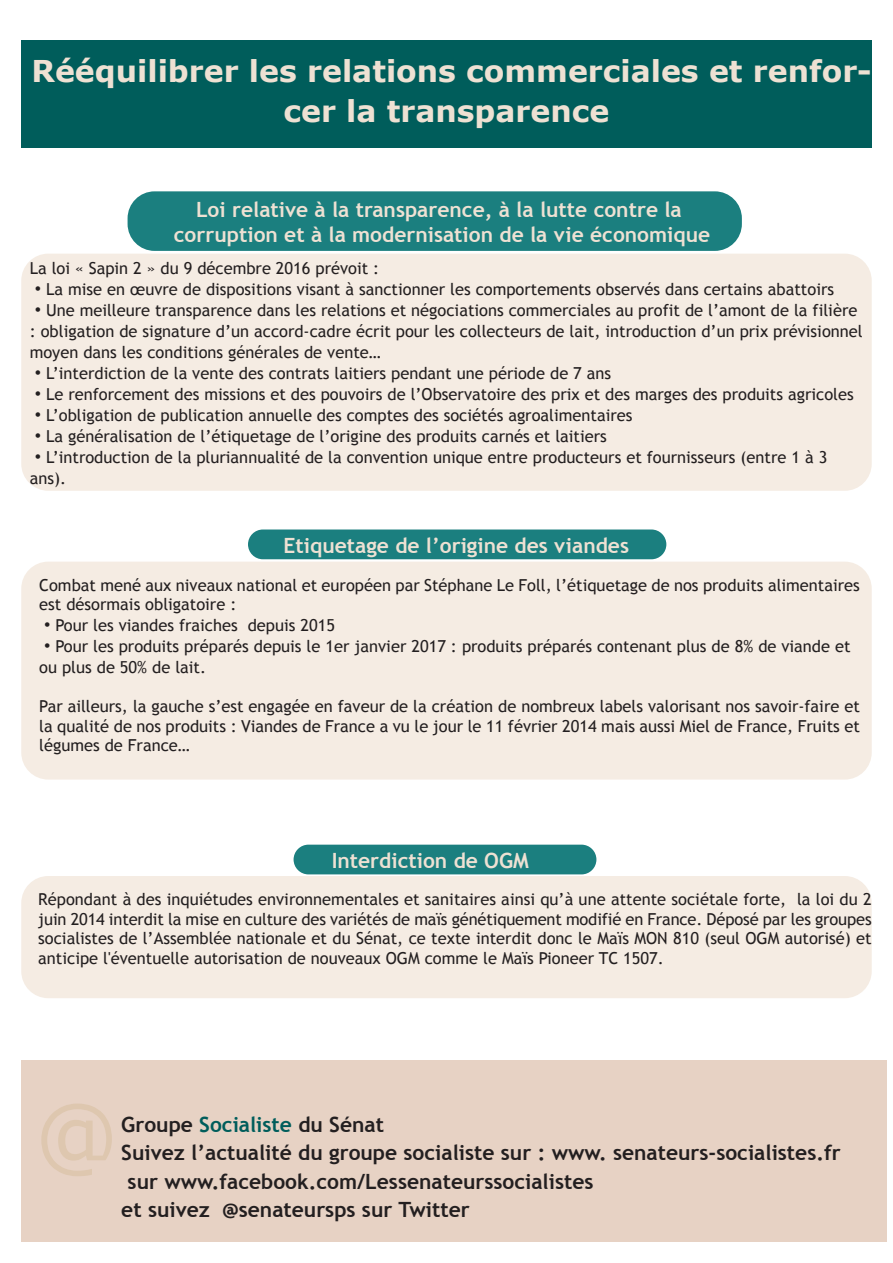
<style>
.page{position:relative;width:893px;height:1263px;background:#fff}
.page>*{position:absolute;margin:0;border:0;box-sizing:border-box;transform-origin:0 0}
.t1{font:85.35px "Verdana";color:#dec7af}
.t2{font:700 30px/40.5px "Verdana";color:#eee1d3;text-align:center}
.t3{font:700 21px "Trebuchet MS";color:#231f20}
.t4{font:700 21px/25.2px "Trebuchet MS";color:#eee1d3;text-align:center}
.t5{font:16.5px/19.5px "Trebuchet MS";color:#231f20}
.s1{font-family:"Arial";font-size:18px}
.s2{color:#005d5b}
</style>
<div class="page">
<div style="left:21px;top:40px;width:851px;height:107px;background:#005d5b"></div>
<div style="left:21px;top:876px;width:851px;height:122px;background:#f5ece3;border-radius:27px"></div>
<div style="left:294px;top:845px;width:302px;height:29px;background:#1b7f7f;border-radius:15px"></div>
<div style="left:21px;top:562px;width:851px;height:217px;background:#f5ece3;border-radius:27px"></div>
<div style="left:248px;top:529px;width:418px;height:30px;background:#1b7f7f;border-radius:15px"></div>
<div style="left:21px;top:254px;width:851px;height:237px;background:#f5ece3;border-radius:27px"></div>
<div style="left:128px;top:191px;width:614px;height:60px;background:#1b7f7f;border-radius:27px"></div>
<div style="left:21px;top:1060px;width:866px;height:182px;background:#e7d2c4"></div>
<h2 class="t2" style="left:32px;top:50px;width:842px">rééquilibrer les relations commerciales et renfor&shy;cer la transparence</h2>
<p class="t4" style="left:174px;top:196px;width:538px">Loi relative à la transparence, à la lutte contre la corruption et à la modernisation de la vie économique</p>
<p class="t5" style="left:30px;top:259px;width:351px">La loi « Sapin 2 » du 9 décembre 2016 prévoit :</p>
<p class="t5" style="left:35px;top:280px;width:801px"><span class="s1">•</span> La mise en œuvre de dispositions visant à sanctionner les comportements observés dans certains abattoirs</p>
<p class="t5" style="left:30px;top:300px;width:834px;line-height:21px;text-indent:5px"><span class="s1">•</span> Une meilleure transparence dans les relations et négociations commerciales au profit de l’amont de la filière : obligation de signature d’un accord-cadre écrit pour les collecteurs de lait, introduction d’un prix prévisionnel moyen dans les conditions générales de vente…</p>
<p class="t5" style="left:35px;top:364px;width:578px"><span class="s1">•</span> L’interdiction de la vente des contrats laitiers pendant une période de 7 ans</p>
<p class="t5" style="left:35px;top:385px;width:820px"><span class="s1">•</span> Le renforcement des missions et des pouvoirs de l’Observatoire des prix et des marges des produits agricoles</p>
<p class="t5" style="left:35px;top:406px;width:599px"><span class="s1">•</span> L’obligation de publication annuelle des comptes des sociétés agroalimentaires</p>
<p class="t5" style="left:35px;top:427px;width:574px"><span class="s1">•</span> La généralisation de l’étiquetage de l’origine des produits carnés et laitiers</p>
<p class="t5" style="left:30px;top:447px;width:799px;line-height:21px;text-indent:5px"><span class="s1">•</span> L’introduction de la pluriannualité de la convention unique entre producteurs et fournisseurs (entre 1 à 3 ans).</p>
<p class="t4" style="left:284px;top:532px;width:347px">Etiquetage de l’origine des viandes</p>
<p class="t5" style="left:39px;top:575px;width:822px">Combat mené aux niveaux national et européen par Stéphane Le Foll, l’étiquetage de nos produits alimentaires est désormais obligatoire :</p>
<p class="t5" style="left:44px;top:615px;width:292px"><span class="s1">•</span> Pour les viandes fraiches depuis 2015</p>
<p class="t5" style="left:39px;top:636px;width:813px;line-height:21px;text-indent:5px"><span class="s1">•</span> Pour les produits préparés depuis le 1er janvier 2017 : produits préparés contenant plus de 8% de viande et ou plus de 50% de lait.</p>
<p class="t5" style="left:39px;top:696px;width:822px;text-align:justify">Par ailleurs, la gauche s’est engagée en faveur de la création de nombreux labels valorisant nos savoir-faire et la qualité de nos produits : Viandes de France a vu le jour le 11 février 2014 mais aussi Miel de France, Fruits et légumes de France…</p>
<p class="t4" style="left:332px;top:848px;width:199px">Interdiction de OGM</p>
<p class="t5" style="left:38px;top:889px;width:835px;text-align:justify">Répondant à des inquiétudes environnementales et sanitaires ainsi qu’à une attente sociétale forte, la loi du 2 juin 2014 interdit la mise en culture des variétés de maïs génétiquement modifié en France. Déposé par les groupes socialistes de l’Assemblée nationale et du Sénat, ce texte interdit donc le Maïs MON 810 (seul OGM autorisé) et anticipe l'éventuelle autorisation de nouveaux OGM comme le Maïs Pioneer TC 1507.</p>
<h1 class="t1" style="left:34px;top:1081px;width:87px">@</h1>
<p class="t3" style="left:121px;top:1112px;width:264px">Groupe <span class="s2">Socialiste</span> du Sénat</p>
<p class="t3" style="left:121px;top:1140px;width:721px">Suivez l’actualité du groupe socialiste sur : www. senateurs-socialistes.fr</p>
<p class="t3" style="left:128px;top:1169px;width:467px">sur www.facebook.com/Lessenateurssocialistes</p>
<p class="t3" style="left:121px;top:1197px;width:350px">et suivez @senateursps sur Twitter</p>
</div>
